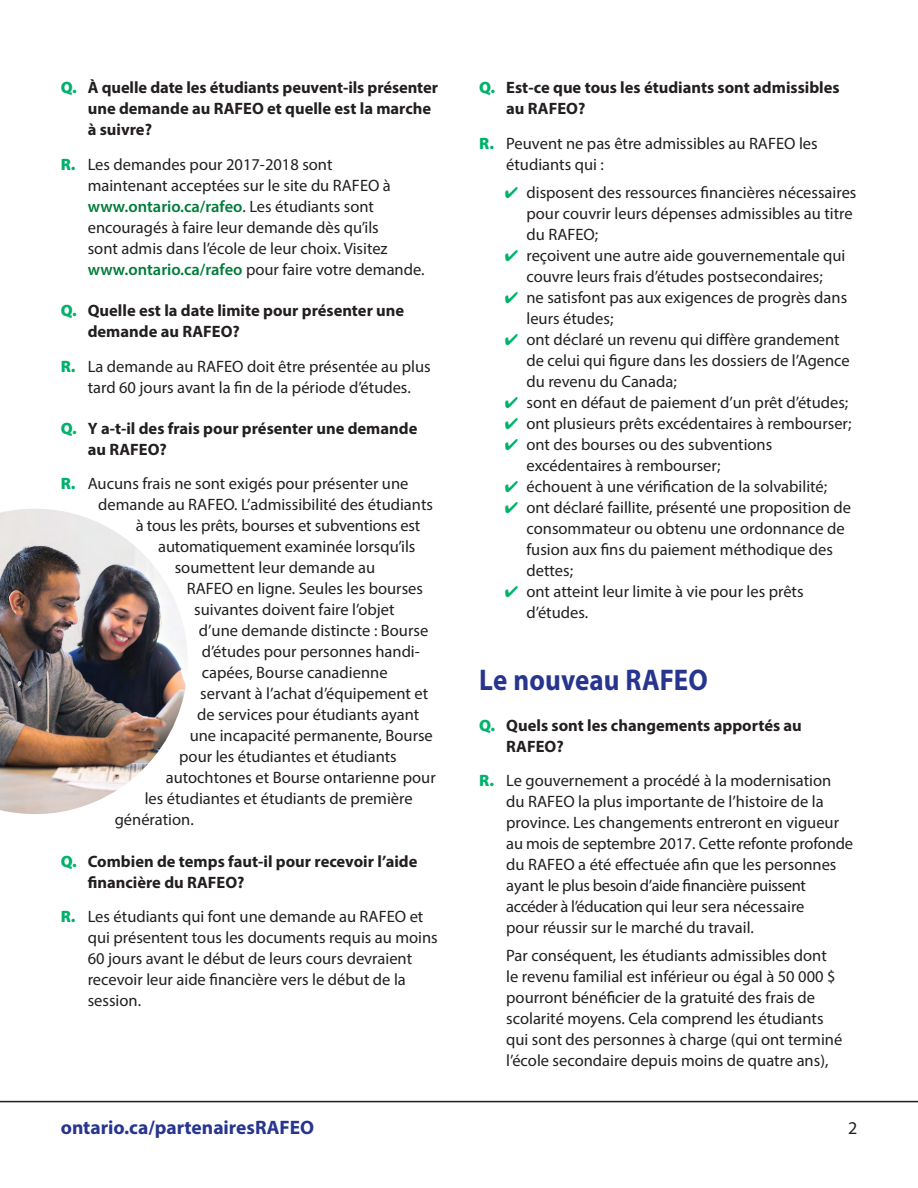
<style>
.page{position:relative;width:918px;height:1188px;background:#fff}
.page>*{position:absolute;margin:0;border:0;box-sizing:border-box;transform-origin:0 0}
.t1{font:700 30px "Myriad Pro";letter-spacing:.005em;color:#27358f;scale:.9 1}
.t2{font:700 19.5px "Myriad Pro";color:#27358f}
.t3{font:18px "Myriad Pro";color:#231f20}
.Answer{font:16.5px/21px "Myriad Pro";color:#231f20}
.t4{font:700 16.5px/21px "Myriad Pro";color:#231f20}
.s1{font-weight:900;color:#00b26b}
.s2{font-weight:600;color:#007c38}
.s3{color:#00b26b}
</style>
<div class="page">
<img style="left:0;top:509px;width:187px;height:305px">
<hr style="left:0;top:1101px;width:918px;height:1px;background:#231f20">
<h2 class="t4" style="left:88px;top:77px;width:352px;text-indent:-27px"><span class="s1">Q.</span> À quelle date les étudiants peuvent-ils présenter une demande au RAFEO et quelle est la marche à suivre?</h2>
<p class="Answer" style="left:88px;top:154px;width:338px;text-indent:-27px"><span class="s1">R.</span> Les demandes pour 2017-2018 sont<br>maintenant acceptées sur le site du RAFEO à <span class="s2">www.ontario.ca/rafeo</span>. Les étudiants sont encouragés à faire leur demande dès qu’ils<br>sont admis dans l’école de leur choix. Visitez <span class="s2">www.ontario.ca/rafeo</span> pour faire votre demande.</p>
<h2 class="t4" style="left:88px;top:300px;width:318px;text-indent:-27px"><span class="s1">Q.</span> Quelle est la date limite pour présenter une demande au RAFEO?</h2>
<p class="Answer" style="left:61px;top:355px;width:371px;text-align:center"><span class="s1">R.</span> La demande au RAFEO doit être présentée au plus tard 60 jours avant la fin de la période d’études.</p>
<h2 class="t4" style="left:88px;top:417px;width:331px;text-indent:-27px"><span class="s1">Q.</span> Y a-t-il des frais pour présenter une demande au RAFEO?</h2>
<p class="Answer" style="left:61px;top:473px;width:349px"><span class="s1">R.</span> Aucuns frais ne sont exigés pour présenter une</p>
<p class="Answer" style="left:98px;top:494px;width:336px">demande au RAFEO. L’admissibilité des étudiants</p>
<p class="Answer" style="left:136px;top:515px;width:286px">à tous les prêts, bourses et subventions est</p>
<p class="Answer" style="left:158px;top:536px;width:259px">automatiquement examinée lorsqu’ils</p>
<p class="Answer" style="left:175px;top:557px;width:202px">soumettent leur demande au</p>
<p class="Answer" style="left:187px;top:578px;width:238px">RAFEO en ligne. Seules les bourses</p>
<p class="Answer" style="left:194px;top:599px;width:202px">suivantes doivent faire l’objet</p>
<p class="Answer" style="left:199px;top:620px;width:231px">d’une demande distincte : Bourse</p>
<p class="Answer" style="left:202px;top:641px;width:219px">d’études pour personnes handi-</p>
<p class="Answer" style="left:202px;top:662px;width:187px">capées, Bourse canadienne</p>
<p class="Answer" style="left:200px;top:683px;width:229px">servant à l’achat d’équipement et</p>
<p class="Answer" style="left:197px;top:704px;width:224px">de services pour étudiants ayant</p>
<p class="Answer" style="left:190px;top:725px;width:245px">une incapacité permanente, Bourse</p>
<p class="Answer" style="left:179px;top:746px;width:219px">pour les étudiantes et étudiants</p>
<p class="Answer" style="left:166px;top:767px;width:272px">autochtones et Bourse ontarienne pour</p>
<p class="Answer" style="left:145px;top:788px;width:269px">les étudiantes et étudiants de première</p>
<p class="Answer" style="left:115px;top:809px;width:81px">génération.</p>
<h2 class="t4" style="left:88px;top:850px;width:331px;text-indent:-27px"><span class="s1">Q.</span> Combien de temps faut-il pour recevoir l’aide financière du RAFEO?</h2>
<p class="Answer" style="left:88px;top:906px;width:352px;text-indent:-27px"><span class="s1">R.</span> Les étudiants qui font une demande au RAFEO et qui présentent tous les documents requis au moins 60 jours avant le début de leurs cours devraient recevoir leur aide financière vers le début de la session.</p>
<h2 class="t4" style="left:506px;top:77px;width:335px;text-indent:-27px"><span class="s1">Q.</span> Est-ce que tous les étudiants sont admissibles au RAFEO?</h2>
<p class="Answer" style="left:506px;top:133px;width:313px;text-indent:-27px"><span class="s1">R.</span> Peuvent ne pas être admissibles au RAFEO les étudiants qui :</p>
<p class="Answer" style="left:526px;top:181px;width:331px;text-indent:-22px"><span class="s3">✔</span> disposent des ressources financières nécessaires pour couvrir leurs dépenses admissibles au titre du RAFEO;</p>
<p class="Answer" style="left:505px;top:244px;width:342px;text-align:center"><span class="s3">✔</span> reçoivent une autre aide gouvernementale qui couvre leurs frais d’études postsecondaires;</p>
<p class="Answer" style="left:526px;top:286px;width:322px;text-indent:-22px"><span class="s3">✔</span> ne satisfont pas aux exigences de progrès dans leurs études;</p>
<p class="Answer" style="left:526px;top:328px;width:325px;text-indent:-22px"><span class="s3">✔</span> ont déclaré un revenu qui diffère grandement de celui qui figure dans les dossiers de l’Agence du revenu du Canada;</p>
<p class="Answer" style="left:505px;top:391px;width:345px"><span class="s3">✔</span> sont en défaut de paiement d’un prêt d’études;</p>
<p class="Answer" style="left:505px;top:412px;width:348px"><span class="s3">✔</span> ont plusieurs prêts excédentaires à rembourser;</p>
<p class="Answer" style="left:526px;top:433px;width:247px;text-indent:-22px"><span class="s3">✔</span> ont des bourses ou des subventions excédentaires à rembourser;</p>
<p class="Answer" style="left:505px;top:475px;width:324px"><span class="s3">✔</span> échouent à une vérification de la solvabilité;</p>
<p class="Answer" style="left:526px;top:496px;width:326px;text-indent:-22px"><span class="s3">✔</span> ont déclaré faillite, présenté une proposition de consommateur ou obtenu une ordonnance de fusion aux fins du paiement méthodique des dettes;</p>
<p class="Answer" style="left:526px;top:580px;width:279px;text-indent:-22px"><span class="s3">✔</span> ont atteint leur limite à vie pour les prêts d’études.</p>
<p class="t1" style="left:479px;top:660px;width:255px">Le nouveau RAFEO</p>
<h2 class="t4" style="left:506px;top:714px;width:297px;text-indent:-27px"><span class="s1">Q.</span> Quels sont les changements apportés au<br>RAFEO?</h2>
<p class="Answer" style="left:506px;top:770px;width:348px;text-indent:-27px"><span class="s1">R.</span> Le gouvernement a procédé à la modernisation du RAFEO la plus importante de l’histoire de la province. Les changements entreront en vigueur au mois de septembre 2017. Cette refonte profonde du RAFEO a été effectuée afin que les personnes ayant le plus besoin d’aide financière puissent accéder à l’éducation qui leur sera nécessaire<br>pour réussir sur le marché du travail.</p>
<p class="Answer" style="left:506px;top:945px;width:338px">Par conséquent, les étudiants admissibles dont le revenu familial est inférieur ou égal à 50 000 $ pourront bénéficier de la gratuité des frais de scolarité moyens. Cela comprend les étudiants qui sont des personnes à charge (qui ont terminé l’école secondaire depuis moins de quatre ans),</p>
<p class="t2" style="left:61px;top:1115px;width:255px">ontario.ca/partenairesRAFEO</p>
<p class="t3" style="left:848px;top:1117px;width:11px">2</p>
</div>
